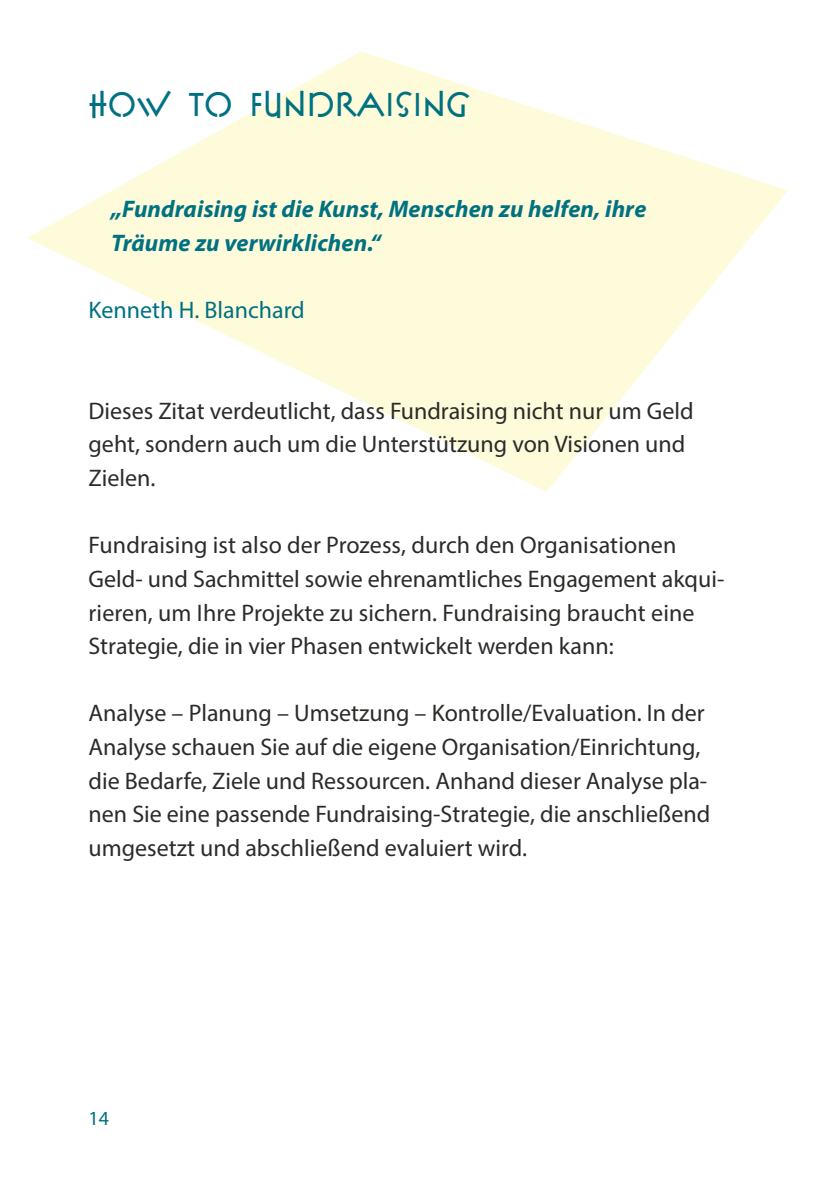
<style>
.page{position:relative;width:840px;height:1191px;background:#fff}
.page>*{position:absolute;margin:0;border:0;box-sizing:border-box;transform-origin:0 0}
.t1{font:700 36px "P22 FLW Exhibition";color:#007181}
.t2{font:24px/33.6px "Myriad Pro";color:#2b2b29}
.t3{font:italic 700 24px/33.6px "Myriad Pro";letter-spacing:.005em;color:#007181}
.t4{font:24px "Myriad Pro";color:#007181}
.t5{font:20px "Myriad Pro";color:#007181}
</style>
<div class="page">
<svg style="left:28px;top:51px;width:759px;height:441px;fill:#fefbdb"></svg>
<h2 class="t1" style="left:88px;top:84px;width:382px">HOW TO FUNDRAISING</h2>
<p class="t3" style="left:111px;top:194px;width:536px">„Fundraising ist die Kunst, Menschen zu helfen, ihre<br>Träume zu verwirklichen.“</p>
<p class="t4" style="left:88px;top:300px;width:218px">Kenneth H. Blanchard</p>
<p class="t2" style="left:88px;top:396px;width:606px">Dieses Zitat verdeutlicht, dass Fundraising nicht nur um Geld geht, sondern auch um die Unterstützung von Visionen und<br>Zielen.</p>
<p class="t2" style="left:88px;top:530px;width:637px">Fundraising ist also der Prozess, durch den Organisationen Geld- und Sachmittel sowie ehrenamtliches Engagement akqui&shy;rieren, um Ihre Projekte zu sichern. Fundraising braucht eine Strategie, die in vier Phasen entwickelt werden kann:</p>
<p class="t2" style="left:88px;top:698px;width:623px">Analyse – Planung – Umsetzung – Kontrolle/Evaluation. In der Analyse schauen Sie auf die eigene Organisation/Einrichtung, die Bedarfe, Ziele und Ressourcen. Anhand dieser Analyse pla&shy;nen Sie eine passende Fundraising-Strategie, die anschließend umgesetzt und abschließend evaluiert wird.</p>
<p class="t5" style="left:88px;top:1109px;width:22px">14</p>
</div>
